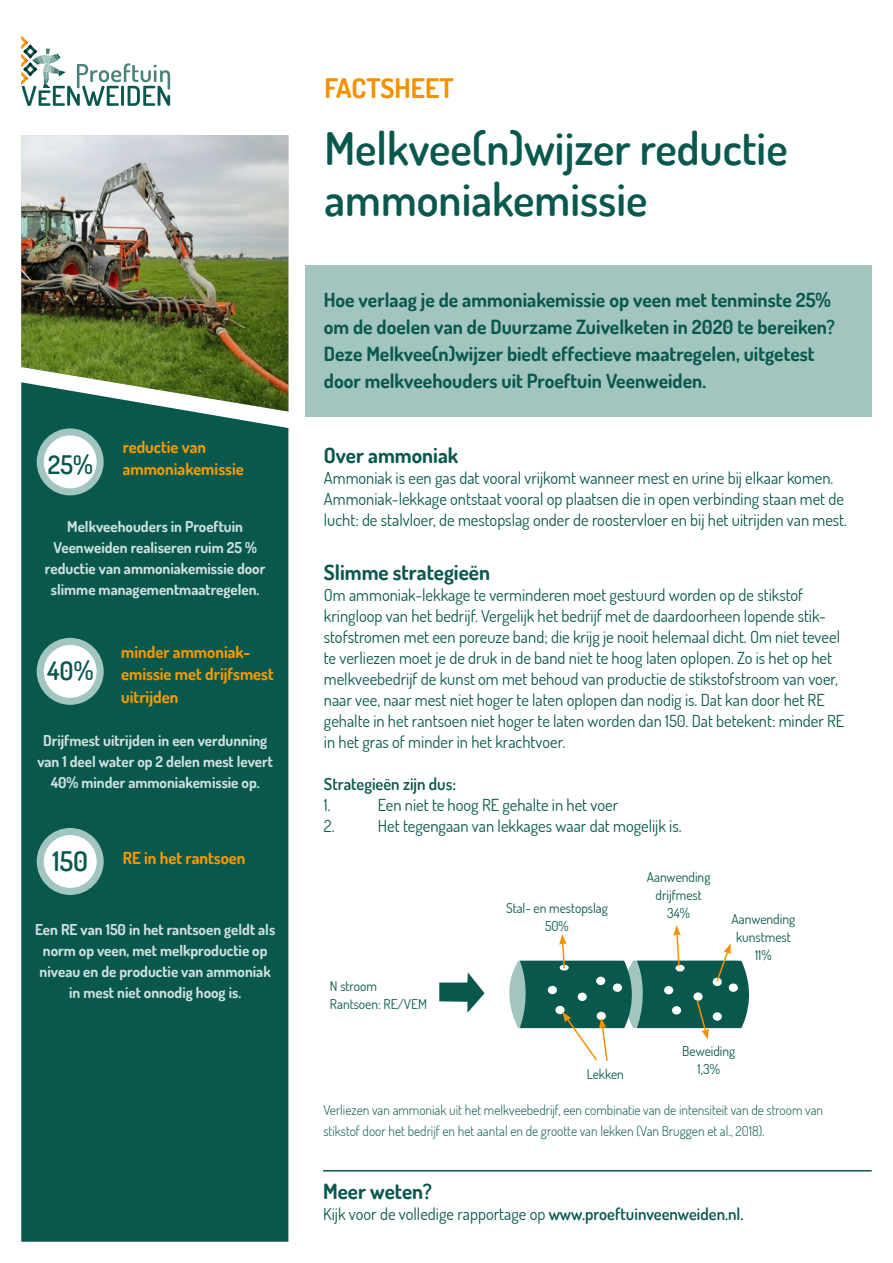
<style>
.page{position:relative;width:893px;height:1263px;background:#fff}
.page>*{position:absolute;margin:0;border:0;box-sizing:border-box;transform-origin:0 0}
.t1{font:600 45px/51px "Dosis";color:#09584e}
.t2{font:700 27px "Dosis";color:#f39200}
.t3{font:600 27px "Dosis";color:#09584e}
.t4{font:600 25.5px "Dosis";color:#09584e}
.t5{font:700 21px "Dosis";color:#09584e}
.t6{font:700 19.5px/27px "Dosis";color:#09584e}
.t7{font:16.5px/21px "Dosis";color:#09584e}
.t8{font:700 16.5px/22.5px "Dosis";color:#f59a00}
.t9{font:600 16.5px "Dosis";color:#09584e}
.t10{font:700 15px/21px "Dosis";color:#d1e1df;text-align:center}
.t11{font:300 13.5px/21px "Dosis";color:#09584e}
.t12{font:13.5px/18px "Dosis";color:#09584e;text-align:center}
.s1{font-weight:600}
</style>
<div class="page">
<div style="left:305px;top:266px;width:567px;height:151px;background:#a2c5bf"></div>
<img style="left:21px;top:135px;width:267px;height:247px">
<svg style="left:21px;top:35px;width:149px;height:71px"></svg>
<div style="left:21px;top:382px;width:267px;height:860px;background:#09584e"></div>
<div style="left:40px;top:432px;width:60px;height:60px;background:#fff;border-radius:50%"></div>
<div style="left:37px;top:428px;width:67px;height:67px;border:7px solid #a2c5bf;border-radius:50%"></div>
<div style="left:40px;top:641px;width:60px;height:60px;background:#fff;border-radius:50%"></div>
<div style="left:37px;top:638px;width:67px;height:67px;border:7px solid #a2c5bf;border-radius:50%"></div>
<div style="left:40px;top:831px;width:60px;height:60px;background:#fff;border-radius:50%"></div>
<div style="left:37px;top:828px;width:67px;height:67px;border:7px solid #a2c5bf;border-radius:50%"></div>
<hr style="left:323px;top:1170px;width:549px;height:1px;background:#09584e">
<svg style="left:439px;top:972px;width:46px;height:41px"></svg>
<svg style="left:509px;top:925px;width:240px;height:136px"></svg>
<h3 class="t4" style="left:48px;top:448px;width:47px">25%</h3>
<p class="t8" style="left:123px;top:435px;width:123px">reductie van ammoniakemissie</p>
<p class="t10" style="left:45px;top:516px;width:222px">Melkveehouders in Proeftuin<br>Veenweiden realiseren ruim 25 % reductie van ammoniakemissie door slimme managementmaatregelen.</p>
<h3 class="t4" style="left:47px;top:654px;width:48px">40%</h3>
<p class="t8" style="left:121px;top:640px;width:154px">minder ammoniak&shy;emissie met drijfsmest uitrijden</p>
<p class="t10" style="left:37px;top:729px;width:237px">Drijfmest uitrijden in een verdunning van 1 deel water op 2 delen mest levert<br>40% minder ammoniakemissie op.</p>
<h2 class="t3" style="left:53px;top:844px;width:37px">150</h2>
<p class="t8" style="left:123px;top:847px;width:124px">RE in het rantsoen</p>
<p class="t10" style="left:35px;top:919px;width:242px">Een RE van 150 in het rantsoen geldt als norm op veen, met melkproductie op niveau en de productie van ammoniak in mest niet onnodig hoog is.</p>
<h2 class="t2" style="left:325px;top:71px;width:131px">FACTSHEET</h2>
<h1 class="t1" style="left:325px;top:122px;width:465px">Melkvee(n)wijzer reductie ammoniakemissie</h1>
<p class="t6" style="left:324px;top:286px;width:513px">Hoe verlaag je de ammoniakemissie op veen met tenminste 25% om de doelen van de Duurzame Zuivelketen in 2020 te bereiken?<br>Deze Melkvee(n)wijzer biedt effectieve maatregelen, uitgetest door melkveehouders uit Proeftuin Veenweiden.</p>
<p class="t5" style="left:324px;top:441px;width:136px">Over ammoniak</p>
<p class="t7" style="left:324px;top:467px;width:525px">Ammoniak is een gas dat vooral vrijkomt wanneer mest en urine bij elkaar komen.<br>Ammoniak-lekkage ontstaat vooral op plaatsen die in open verbinding staan met de lucht: de stalvloer, de mestopslag onder de roostervloer en bij het uitrijden van mest.</p>
<p class="t5" style="left:324px;top:558px;width:168px">Slimme strategieën</p>
<p class="t7" style="left:324px;top:584px;width:522px">Om ammoniak-lekkage te verminderen moet gestuurd worden op de stikstof kringloop van het bedrijf. Vergelijk het bedrijf met de daardoorheen lopende stik&shy;stofstromen met een poreuze band; die krijg je nooit helemaal dicht. Om niet teveel te verliezen moet je de druk in de band niet te hoog laten oplopen. Zo is het op het melkveebedrijf de kunst om met behoud van productie de stikstofstroom van voer, naar vee, naar mest niet hoger te laten oplopen dan nodig is. Dat kan door het RE gehalte in het rantsoen niet hoger te laten worden dan 150. Dat betekent: minder RE in het gras of minder in het krachtvoer.</p>
<p class="t9" style="left:324px;top:773px;width:134px">Strategieën zijn dus:</p>
<p class="t7" style="left:324px;top:794px;width:8px">1.</p>
<p class="t7" style="left:378px;top:794px;width:242px">Een niet te hoog RE gehalte in het voer</p>
<p class="t7" style="left:324px;top:815px;width:12px">2.</p>
<p class="t7" style="left:378px;top:815px;width:305px">Het tegengaan van lekkages waar dat mogelijk is.</p>
<p class="t12" style="left:330px;top:976px;width:99px;text-align:left">N stroom<br>Rantsoen: RE/VEM</p>
<p class="t12" style="left:647px;top:867px;width:65px">Aanwending drijfmest</p>
<p class="t12" style="left:506px;top:898px;width:103px">Stal- en mestopslag</p>
<p class="t12" style="left:667px;top:903px;width:24px">34%</p>
<p class="t12" style="left:545px;top:916px;width:25px">50%</p>
<p class="t12" style="left:732px;top:909px;width:65px">Aanwending kunstmest<br>11%</p>
<p class="t12" style="left:587px;top:1065px;width:39px">Lekken</p>
<p class="t12" style="left:682px;top:1042px;width:55px">Beweiding<br>1,3%</p>
<p class="t11" style="left:323px;top:1099px;width:501px">Verliezen van ammoniak uit het melkveebedrijf, een combinatie van de intensiteit van de stroom van stikstof door het bedrijf en het aantal en de grootte van lekken (Van Bruggen et al., 2018).</p>
<p class="t5" style="left:323px;top:1178px;width:110px">Meer weten?</p>
<p class="t7" style="left:323px;top:1203px;width:422px">Kijk voor de volledige rapportage op <span class="s1">www.proeftuinveenweiden.nl.</span></p>
</div>
